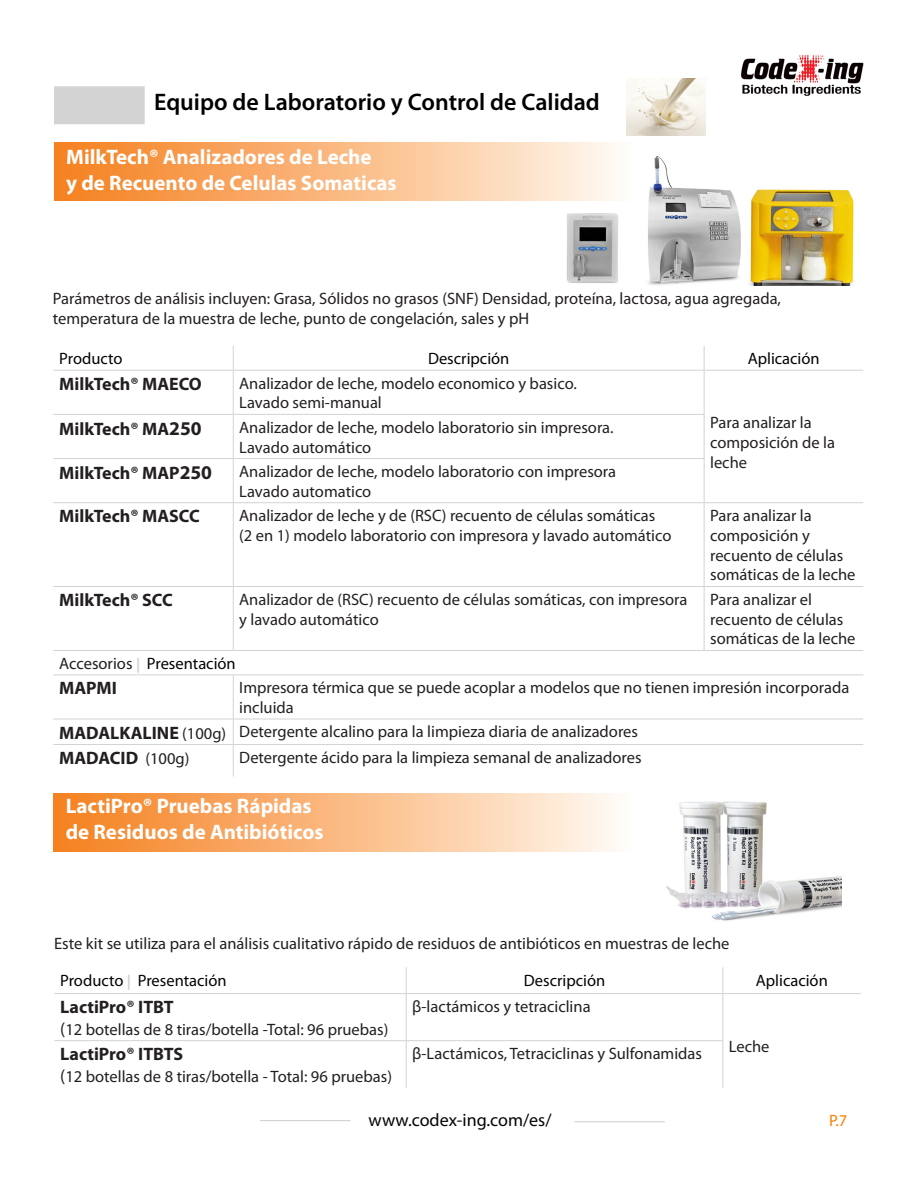
<style>
.page{position:relative;width:918px;height:1188px;background:#fff}
.page>*{position:absolute;margin:0;border:0;box-sizing:border-box;transform-origin:0 0}
.t1{font:600 24px "Myriad Pro";color:#000}
.t2{font:700 21px "Myriad Pro";color:#fff}
.t3{font:700 18px "Myriad Pro";color:#231f20}
.t4{font:18px "Myriad Pro";color:#040503}
.t5{font:16.5px/19.8px "Myriad Pro";color:#231f20}
.t6{font:16.5px "Myriad Pro";color:#040503}
.t7{font:16.5px "Myriad Pro";color:#f98102}
.s1{font-size:19.5px}
.s2{color:#231f20}
.s3{font-weight:700;font-size:15px;color:#d3d3d3}
.s4{font-weight:400;font-size:16.5px}
.s5{font-size:18px}
</style>
<div class="page">
<hr style="left:260px;top:1120px;width:91px;height:1px;background:#d3d3d3">
<hr style="left:574px;top:1121px;width:91px;height:1px;background:#d3d3d3">
<img style="left:740px;top:54px;width:124px;height:42px">
<div style="left:53px;top:794px;width:578px;height:57px;background:linear-gradient(to right,#f57e1b,#fff9f2)"></div>
<img style="left:648px;top:155px;width:93px;height:130px">
<div style="left:55px;top:142px;width:578px;height:58px;background:linear-gradient(to right,#f57e1b,#fffaf2)"></div>
<svg style="left:233px;top:346px;width:1px;height:24px"></svg>
<svg style="left:704px;top:346px;width:1px;height:24px"></svg>
<hr style="left:53px;top:370px;width:180px;height:1px;background:#d3d3d3">
<hr style="left:233px;top:370px;width:471px;height:1px;background:#d3d3d3">
<hr style="left:233px;top:371px;width:1px;height:43px;background:#d3d3d3">
<hr style="left:704px;top:370px;width:159px;height:1px;background:#d3d3d3">
<hr style="left:704px;top:371px;width:1px;height:43px;background:#d3d3d3">
<hr style="left:53px;top:414px;width:180px;height:1px;background:#d3d3d3">
<hr style="left:233px;top:414px;width:472px;height:1px;background:#d3d3d3">
<hr style="left:233px;top:415px;width:1px;height:43px;background:#d3d3d3">
<hr style="left:704px;top:415px;width:1px;height:43px;background:#d3d3d3">
<hr style="left:53px;top:458px;width:180px;height:1px;background:#d3d3d3">
<hr style="left:233px;top:458px;width:472px;height:1px;background:#d3d3d3">
<hr style="left:233px;top:459px;width:1px;height:43px;background:#d3d3d3">
<hr style="left:704px;top:459px;width:1px;height:43px;background:#d3d3d3">
<hr style="left:53px;top:502px;width:180px;height:1px;background:#d3d3d3">
<hr style="left:233px;top:502px;width:471px;height:1px;background:#d3d3d3">
<hr style="left:233px;top:503px;width:1px;height:83px;background:#d3d3d3">
<hr style="left:704px;top:502px;width:159px;height:1px;background:#d3d3d3">
<hr style="left:704px;top:503px;width:1px;height:83px;background:#d3d3d3">
<hr style="left:53px;top:586px;width:180px;height:1px;background:#d3d3d3">
<hr style="left:233px;top:586px;width:471px;height:1px;background:#d3d3d3">
<hr style="left:233px;top:587px;width:1px;height:63px;background:#d3d3d3">
<hr style="left:704px;top:586px;width:159px;height:1px;background:#d3d3d3">
<hr style="left:704px;top:587px;width:1px;height:63px;background:#d3d3d3">
<hr style="left:53px;top:650px;width:180px;height:1px;background:#d3d3d3">
<hr style="left:233px;top:650px;width:471px;height:1px;background:#d3d3d3">
<hr style="left:704px;top:650px;width:159px;height:1px;background:#d3d3d3">
<hr style="left:53px;top:674px;width:180px;height:1px;background:#d3d3d3">
<hr style="left:233px;top:674px;width:471px;height:1px;background:#d3d3d3">
<hr style="left:233px;top:675px;width:1px;height:44px;background:#d3d3d3">
<hr style="left:704px;top:674px;width:159px;height:1px;background:#d3d3d3">
<hr style="left:53px;top:719px;width:180px;height:1px;background:#d3d3d3">
<hr style="left:233px;top:719px;width:471px;height:1px;background:#d3d3d3">
<svg style="left:233px;top:719px;width:1px;height:25px"></svg>
<hr style="left:704px;top:719px;width:159px;height:1px;background:#d3d3d3">
<hr style="left:53px;top:744px;width:180px;height:1px;background:#d3d3d3">
<hr style="left:233px;top:744px;width:471px;height:1px;background:#d3d3d3">
<hr style="left:233px;top:745px;width:1px;height:32px;background:#d3d3d3">
<hr style="left:704px;top:744px;width:159px;height:1px;background:#d3d3d3">
<img style="left:749px;top:189px;width:105px;height:97px">
<img style="left:627px;top:79px;width:78px;height:57px">
<svg style="left:406px;top:967px;width:1px;height:26px"></svg>
<svg style="left:722px;top:967px;width:1px;height:26px"></svg>
<hr style="left:54px;top:993px;width:352px;height:1px;background:#d3d3d3">
<hr style="left:406px;top:993px;width:317px;height:1px;background:#d3d3d3">
<hr style="left:406px;top:994px;width:1px;height:46px;background:#d3d3d3">
<hr style="left:723px;top:993px;width:138px;height:1px;background:#d3d3d3">
<hr style="left:722px;top:994px;width:1px;height:46px;background:#d3d3d3">
<hr style="left:54px;top:1040px;width:352px;height:1px;background:#d3d3d3">
<hr style="left:406px;top:1040px;width:317px;height:1px;background:#d3d3d3">
<hr style="left:406px;top:1041px;width:1px;height:47px;background:#d3d3d3">
<hr style="left:722px;top:1041px;width:1px;height:47px;background:#d3d3d3">
<img style="left:666px;top:801px;width:175px;height:120px">
<div style="left:54px;top:86px;width:91px;height:38px;background:#d3d3d3;border:2px solid #d3d3d3"></div>
<img style="left:566px;top:213px;width:53px;height:70px">
<p class="t1" style="left:154px;top:87px;width:447px">Equipo de Laboratorio y Control de Calidad</p>
<p class="t2" style="left:66px;top:144px;width:307px">MilkTech® Analizadores de Leche</p>
<p class="t2" style="left:66px;top:169px;width:332px">y de Recuento de Celulas Somaticas</p>
<p class="t5" style="left:53px;top:289px;width:730px">Parámetros de análisis incluyen: Grasa, Sólidos no grasos (SNF) Densidad, proteína, lactosa, agua agregada,</p>
<p class="t5" style="left:53px;top:309px;width:478px">temperatura de la muestra de leche, punto de congelación, sales y pH</p>
<p class="t6" style="left:59px;top:348px;width:65px">Producto</p>
<p class="t6" style="left:428px;top:348px;width:83px">Descripción</p>
<p class="t6" style="left:748px;top:348px;width:74px">Aplicación</p>
<p class="t3" style="left:59px;top:372px;width:144px">MilkTech® MAECO</p>
<p class="t5" style="left:239px;top:373px;width:339px">Analizador de leche, modelo economico y basico.<br>Lavado semi-manual</p>
<p class="t5" style="left:710px;top:412px;width:103px">Para analizar la</p>
<p class="t5" style="left:710px;top:432px;width:126px">composición de la leche</p>
<p class="t3" style="left:59px;top:417px;width:144px">MilkTech® MA<span class="s1">250</span></p>
<p class="t5" style="left:239px;top:417px;width:376px">Analizador de leche, modelo laboratorio sin impresora.</p>
<p class="t5" style="left:239px;top:437px;width:134px">Lavado automático</p>
<p class="t3" style="left:59px;top:461px;width:154px">MilkTech® MAP<span class="s1">250</span></p>
<p class="t5" style="left:239px;top:461px;width:378px">Analizador de leche, modelo laboratorio con impresora<br>Lavado automatico</p>
<p class="t3" style="left:59px;top:504px;width:142px">MilkTech® MASCC</p>
<p class="t5" style="left:239px;top:505px;width:417px">Analizador de leche y de (RSC) recuento de células somáticas</p>
<p class="t5" style="left:239px;top:525px;width:434px">(2 en 1) modelo laboratorio con impresora y lavado automático</p>
<p class="t5" style="left:710px;top:505px;width:103px">Para analizar la</p>
<p class="t5" style="left:710px;top:525px;width:147px">composición y recuento de células somáticas de la leche</p>
<p class="t3" style="left:59px;top:588px;width:115px">MilkTech® SCC</p>
<p class="t5" style="left:239px;top:589px;width:450px">Analizador de (RSC) recuento de células somáticas, con impresora y lavado automático</p>
<p class="t5" style="left:710px;top:589px;width:147px">Para analizar el recuento de células somáticas de la leche</p>
<p class="t6" style="left:59px;top:653px;width:178px"><span class="s2">Accesorios</span> <span class="s3">|</span> Presentación</p>
<p class="t3" style="left:59px;top:677px;width:59px">MAPMI</p>
<p class="t5" style="left:239px;top:678px;width:612px">Impresora térmica que se puede acoplar a modelos que no tienen impresión incorporada incluida</p>
<p class="t3" style="left:59px;top:721px;width:169px">MADALKALINE <span class="s4">(100g)</span></p>
<p class="t5" style="left:239px;top:722px;width:400px">Detergente alcalino para la limpieza diaria de analizadores</p>
<p class="t3" style="left:59px;top:746px;width:132px">MADACID <span class="s4">(100g)</span></p>
<p class="t5" style="left:239px;top:747px;width:404px">Detergente ácido para la limpieza semanal de analizadores</p>
<p class="t2" style="left:66px;top:793px;width:248px">LactiPro® Pruebas Rápidas</p>
<p class="t2" style="left:66px;top:818px;width:259px">de Residuos de Antibióticos</p>
<p class="t5" style="left:54px;top:933px;width:677px">Este kit se utiliza para el análisis cualitativo rápido de residuos de antibióticos en muestras de leche</p>
<p class="t6" style="left:60px;top:970px;width:168px">Producto <span class="s3">|</span> Presentación</p>
<p class="t6" style="left:524px;top:970px;width:83px">Descripción</p>
<p class="t6" style="left:756px;top:970px;width:74px">Aplicación</p>
<p class="t3" style="left:60px;top:995px;width:115px">LactiPro® ITBT</p>
<p class="t5" style="left:60px;top:1019px;width:330px"><span class="s5">(</span>12 botellas de 8 tiras/botella -Total: 96 pruebas)</p>
<p class="t5" style="left:412px;top:996px;width:180px">β-lactámicos y tetraciclina</p>
<p class="t5" style="left:729px;top:1036px;width:42px">Leche</p>
<p class="t5" style="left:412px;top:1043px;width:291px">β-Lactámicos, Tetraciclinas y Sulfonamidas</p>
<p class="t3" style="left:60px;top:1042px;width:124px">LactiPro® ITBTS</p>
<p class="t5" style="left:60px;top:1066px;width:333px"><span class="s5">(</span>12 botellas de 8 tiras/botella - Total: 96 pruebas)</p>
<p class="t4" style="left:369px;top:1109px;width:184px">www.codex-ing.com/es/</p>
<p class="t7" style="left:829px;top:1110px;width:20px">P.7</p>
</div>
